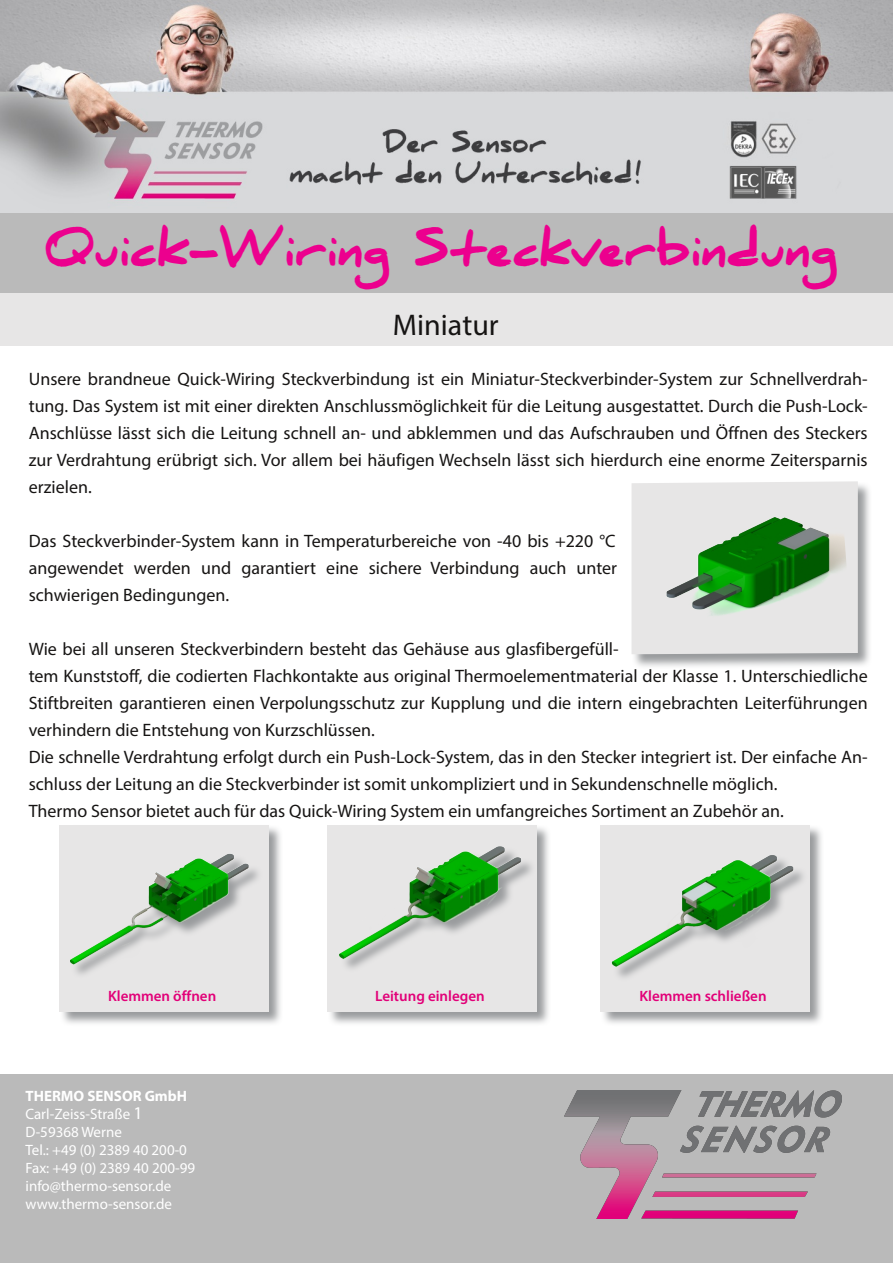
<style>
.page{position:relative;width:893px;height:1263px;background:#fff}
.page>*{position:absolute;margin:0;border:0;box-sizing:border-box;transform-origin:0 0}
.t1{font:900 45px "Daniel";color:#ec008e}
.t2{font:30px "Myriad Pro";color:#161413}
.t3{font:18px/27px "Myriad Pro";color:#161413;text-align:justify}
.t4{font:15px/18px "Myriad Pro";color:#fff}
.t5{font:600 15px "Myriad Pro";color:#e20078}
.s1{font-weight:700}
.s2{font-size:18px}
</style>
<div class="page">
<img style="left:633px;top:484px;width:237px;height:183px">
<div style="left:632px;top:481px;width:226px;height:173px;background:#e7e6e6"></div>
<img style="left:0;top:0;width:893px;height:213px">
<div style="left:0;top:213px;width:893px;height:85px;background:#bababa"></div>
<div style="left:0;top:293px;width:893px;height:53px;background:#e7e6e6"></div>
<div style="left:0;top:1074px;width:893px;height:189px;background:#bababa"></div>
<img style="left:564px;top:1091px;width:277px;height:127px">
<img style="left:60px;top:827px;width:221px;height:197px">
<div style="left:60px;top:825px;width:209px;height:186px;background:#e7e6e6"></div>
<img style="left:75px;top:831px;width:198px;height:164px">
<img style="left:70px;top:849px;width:186px;height:117px">
<img style="left:327px;top:825px;width:222px;height:199px">
<div style="left:327px;top:825px;width:209px;height:186px;background:#e7e6e6"></div>
<img style="left:345px;top:831px;width:195px;height:164px">
<img style="left:339px;top:843px;width:186px;height:120px">
<img style="left:600px;top:825px;width:222px;height:199px">
<div style="left:600px;top:825px;width:209px;height:186px;background:#e7e6e6"></div>
<img style="left:617px;top:831px;width:196px;height:164px">
<img style="left:611px;top:852px;width:184px;height:117px">
<img style="left:658px;top:494px;width:196px;height:131px">
<h1 class="t1" style="left:45px;top:224px;width:795px">Quick-Wiring Steckverbindung</h1>
<h2 class="t2" style="left:393px;top:313px;width:107px">Miniatur</h2>
<p class="t3" style="left:29px;top:367px;width:840px">Unsere brandneue Quick-Wiring Steckverbindung ist ein Miniatur-Steckverbinder-System zur Schnellverdrah&shy;tung. Das System ist mit einer direkten Anschlussmöglichkeit für die Leitung ausgestattet. Durch die Push-Lock-Anschlüsse lässt sich die Leitung schnell an- und abklemmen und das Aufschrauben und Öffnen des Steckers zur Verdrahtung erübrigt sich. Vor allem bei häufigen Wechseln lässt sich hierdurch eine enorme Zeitersparnis erzielen.</p>
<p class="t3" style="left:29px;top:529px;width:590px">Das Steckverbinder-System kann in Temperaturbereiche von -40 bis +220 °C angewendet werden und garantiert eine sichere Verbindung auch unter schwierigen Bedingungen.</p>
<p class="t3" style="left:29px;top:637px;width:840px;text-align:left">Wie bei all unseren Steckverbindern besteht das Gehäuse aus glasfibergefüll-<br>tem Kunststoff, die codierten Flachkontakte aus original Thermoelementmaterial der Klasse 1. Unterschiedliche Stiftbreiten garantieren einen Verpolungsschutz zur Kupplung und die intern eingebrachten Leiterführungen verhindern die Entstehung von Kurzschlüssen.<br>Die schnelle Verdrahtung erfolgt durch ein Push-Lock-System, das in den Stecker integriert ist. Der einfache An&shy;schluss der Leitung an die Steckverbinder ist somit unkompliziert und in Sekundenschnelle möglich.<br>Thermo Sensor bietet auch für das Quick-Wiring System ein umfangreiches Sortiment an Zubehör an.</p>
<p class="t5" style="left:108px;top:990px;width:110px">Klemmen öffnen</p>
<p class="t5" style="left:375px;top:989px;width:111px">Leitung einlegen</p>
<p class="t5" style="left:639px;top:990px;width:129px">Klemmen schließen</p>
<p class="t4" style="left:26px;top:1088px;width:171px"><span class="s1">THERMO SENSOR GmbH<br></span>Carl-Zeiss-Straße <span class="s2">1<br></span>D-59368 Werne<br>Tel.: +49 (0) 2389 40 200-0<br>Fax: +49 (0) 2389 40 200-99 info@thermo-sensor.de www.thermo-sensor.de</p>
</div>
